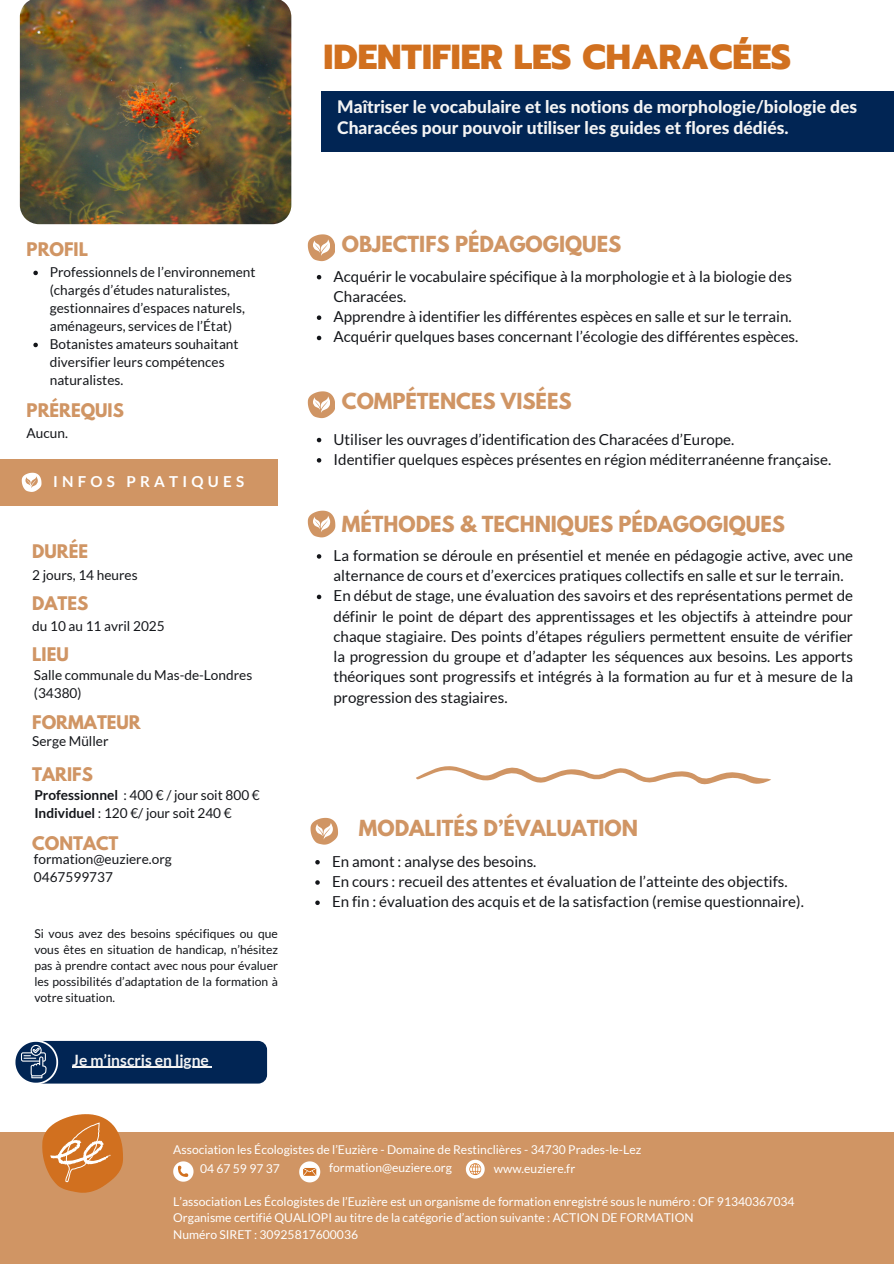
<style>
.page{position:relative;width:894px;height:1264px;background:#fff}
.page>*{position:absolute;margin:0;border:0;box-sizing:border-box;transform-origin:0 0}
.t1{font:800 34.65px "Prompt";color:#d1701f}
.t2{font:700 19.65px "League Spartan";color:#d09564}
.t3{font:800 17.4px/21.3px "Lato Latin";color:#f4f4f4}
.t4{font:700 16.65px "League Spartan";color:#d09564}
.t5{font:700 15.6px "Lato";color:#f4f4f4}
.t6{font:15.15px/20.2px "Lato";color:#14161a}
.t7{font:700 15.15px "Lato";letter-spacing:.28em;color:#fff}
.t8{font:13.65px/18px "Lato";color:#14161a}
.t9{font:12.15px "Lato";color:#fff}
.t10{font:12.15px/16.2px "Lato";color:#14161a;text-align:justify}
.s1{font-weight:700}
</style>
<div class="page">
<img style="left:20px;top:0;width:271px;height:224px">
<svg style="left:416px;top:766px;width:355px;height:19px"></svg>
<svg style="left:317px;top:275px;width:4px;height:4px"></svg>
<svg style="left:317px;top:315px;width:4px;height:5px"></svg>
<svg style="left:317px;top:336px;width:4px;height:4px"></svg>
<svg style="left:317px;top:554px;width:4px;height:4px"></svg>
<svg style="left:317px;top:594px;width:4px;height:5px"></svg>
<svg style="left:315px;top:860px;width:5px;height:4px"></svg>
<svg style="left:315px;top:880px;width:5px;height:4px"></svg>
<svg style="left:315px;top:900px;width:5px;height:5px"></svg>
<div style="left:0;top:1132px;width:893px;height:131px;background:#d09564"></div>
<svg style="left:42px;top:1114px;width:81px;height:78px"></svg>
<svg style="left:173px;top:1161px;width:20px;height:20px"></svg>
<svg style="left:299px;top:1161px;width:21px;height:21px"></svg>
<svg style="left:465px;top:1159px;width:19px;height:19px"></svg>
<div style="left:321px;top:91px;width:572px;height:61px;background:#012554"></div>
<svg style="left:317px;top:438px;width:4px;height:4px"></svg>
<svg style="left:317px;top:458px;width:4px;height:4px"></svg>
<svg style="left:308px;top:391px;width:27px;height:27px"></svg>
<svg style="left:308px;top:510px;width:27px;height:27px"></svg>
<svg style="left:310px;top:817px;width:28px;height:27px"></svg>
<svg style="left:33px;top:271px;width:5px;height:4px"></svg>
<svg style="left:33px;top:343px;width:5px;height:4px"></svg>
<div style="left:0;top:459px;width:278px;height:46px;background:#d09564"></div>
<svg style="left:22px;top:473px;width:19px;height:19px"></svg>
<svg style="left:15px;top:1040px;width:252px;height:44px;background:#1c3c66"></svg>
<svg style="left:308px;top:234px;width:27px;height:27px"></svg>
<h2 class="t4" style="left:27px;top:241px;width:63px">PROFIL</h2>
<p class="t8" style="left:50px;top:263px;width:207px">Professionnels de l’environnement (chargés d’études naturalistes, gestionnaires d’espaces naturels, aménageurs, services de l’État)</p>
<p class="t8" style="left:50px;top:335px;width:190px">Botanistes amateurs souhaitant diversifier leurs compétences naturalistes.</p>
<p class="t4" style="left:27px;top:402px;width:99px">PRÉREQUIS</p>
<p class="t8" style="left:27px;top:423px;width:43px">Aucun.</p>
<p class="t7" style="left:53px;top:471px;width:192px">INFOS PRATIQUES</p>
<p class="t4" style="left:32px;top:543px;width:57px">DURÉE</p>
<p class="t4" style="left:32px;top:594px;width:58px">DATES</p>
<p class="t8" style="left:32px;top:617px;width:134px">du 10 au 11 avril 2025</p>
<h2 class="t8" style="left:34px;top:666px;width:220px">Salle communale du Mas-de-Londres (34380)</h2>
<p class="t8" style="left:32px;top:565px;width:107px">2 jours, 14 heures</p>
<p class="t4" style="left:32px;top:646px;width:38px">LIEU</p>
<p class="t4" style="left:32px;top:713px;width:110px">FORMATEUR</p>
<p class="t8" style="left:32px;top:731px;width:78px">Serge Müller</p>
<h3 class="t4" style="left:32px;top:766px;width:62px">TARIFS</h3>
<p class="t8" style="left:34px;top:785px;width:227px"><span class="s1">Professionnel</span> : 400 € / jour soit 800 €</p>
<p class="t8" style="left:34px;top:803px;width:199px"><span class="s1">Individuel</span> : 120 €/ jour soit 240 €</p>
<p class="t4" style="left:32px;top:835px;width:88px">CONTACT</p>
<p class="t8" style="left:34px;top:849px;width:139px">formation@euziere.org</p>
<h2 class="t8" style="left:34px;top:867px;width:81px">0467599737</h2>
<p class="t10" style="left:34px;top:924px;width:245px">Si vous avez des besoins spécifiques ou que vous êtes en situation de handicap, n’hésitez pas à prendre contact avec nous pour évaluer les possibilités d’adaptation de la formation à votre situation.</p>
<p class="t5" style="left:72px;top:1050px;width:138px">Je m’inscris en ligne</p>
<p class="t1" style="left:323px;top:31px;width:469px">IDENTIFIER LES CHARACÉES</p>
<h3 class="t3" style="left:337px;top:97px;width:521px">Maîtriser le vocabulaire et les notions de morphologie/biologie des<br>Characées pour pouvoir utiliser les guides et flores dédiés.</h3>
<p class="t2" style="left:342px;top:234px;width:281px">OBJECTIFS PÉDAGOGIQUES</p>
<h3 class="t6" style="left:333px;top:266px;width:459px">Acquérir le vocabulaire spécifique à la morphologie et à la biologie des<br>Characées.</h3>
<p class="t6" style="left:333px;top:306px;width:459px">Apprendre à identifier les différentes espèces en salle et sur le terrain.</p>
<p class="t6" style="left:333px;top:326px;width:466px">Acquérir quelques bases concernant l’écologie des différentes espèces.</p>
<p class="t2" style="left:342px;top:391px;width:231px">COMPÉTENCES VISÉES</p>
<h1 class="t6" style="left:333px;top:428px;width:402px">Utiliser les ouvrages d’identification des Characées d’Europe.</h1>
<h4 class="t6" style="left:333px;top:449px;width:499px">Identifier quelques espèces présentes en région méditerranéenne française.</h4>
<h3 class="t2" style="left:342px;top:514px;width:444px">MÉTHODES &amp; TECHNIQUES PÉDAGOGIQUES</h3>
<p class="t6" style="left:333px;top:545px;width:521px">La formation se déroule en présentiel et menée en pédagogie active, avec une alternance de cours et d’exercices pratiques collectifs en salle et sur le terrain.</p>
<p class="t6" style="left:333px;top:585px;width:521px;text-align:justify">En début de stage, une évaluation des savoirs et des représentations permet de définir le point de départ des apprentissages et les objectifs à atteindre pour chaque stagiaire. Des points d’étapes réguliers permettent ensuite de vérifier la progression du groupe et d’adapter les séquences aux besoins. Les apports théoriques sont progressifs et intégrés à la formation au fur et à mesure de la progression des stagiaires.</p>
<p class="t2" style="left:359px;top:818px;width:280px">MODALITÉS D’ÉVALUATION</p>
<p class="t6" style="left:332px;top:850px;width:206px">En amont : analyse des besoins.</p>
<h5 class="t6" style="left:332px;top:871px;width:457px">En cours : recueil des attentes et évaluation de l’atteinte des objectifs.</h5>
<h3 class="t6" style="left:332px;top:891px;width:473px">En fin : évaluation des acquis et de la satisfaction (remise questionnaire).</h3>
<h3 class="t9" style="left:173px;top:1141px;width:469px">Association les Écologistes de l’Euzière - Domaine de Restinclières - 34730 Prades-le-Lez</h3>
<p class="t9" style="left:329px;top:1160px;width:124px">formation@euziere.org</p>
<h3 class="t9" style="left:493px;top:1161px;width:83px">www.euziere.fr</h3>
<p class="t9" style="left:200px;top:1161px;width:81px">04 67 59 97 37</p>
<h3 class="t9" style="left:173px;top:1194px;width:622px">L’association Les Écologistes de l’Euzière est un organisme de formation enregistré sous le numéro : OF 91340367034</h3>
<p class="t9" style="left:173px;top:1210px;width:521px">Organisme certifié QUALIOPI au titre de la catégorie d’action suivante : ACTION DE FORMATION</p>
<p class="t9" style="left:173px;top:1226px;width:186px">Numéro SIRET : 30925817600036</p>
</div>
